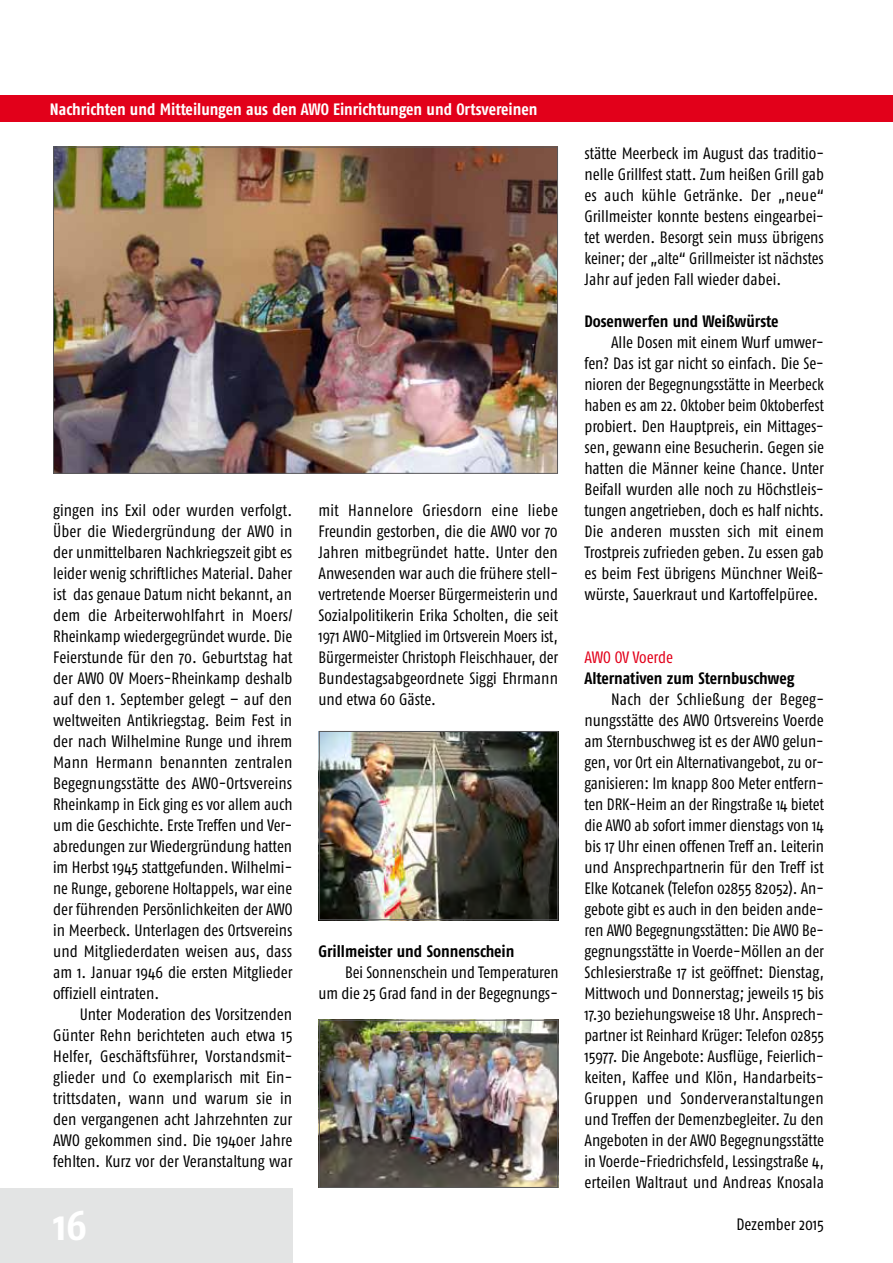
<style>
.page{position:relative;width:893px;height:1263px;background:#fff}
.page>*{position:absolute;margin:0;border:0;box-sizing:border-box;transform-origin:0 0}
.t1{font:700 42px "Fago Co";color:#fff}
.t2{font:16.5px/21px "Fago Co";color:#000;text-align:justify}
.t3{font:700 16.5px "Fago Co";color:#000}
.t4{font:700 16.5px "Fago Co";letter-spacing:-.005em;color:#fff}
.t5{font:16.5px "Fago Co";color:#e2001a}
</style>
<div class="page">
<div style="left:0;top:1188px;width:292px;height:75px;background:#e3e4e4"></div>
<div style="left:0;top:96px;width:893px;height:26px;background:#e2001a"></div>
<img style="left:321px;top:733px;width:235px;height:185px">
<div style="left:319px;top:731px;width:239px;height:189px;border:1px solid #58585a"></div>
<img style="left:321px;top:1022px;width:235px;height:164px">
<div style="left:319px;top:1020px;width:239px;height:168px;border:1px solid #58585a"></div>
<img style="left:55px;top:149px;width:501px;height:323px">
<div style="left:53px;top:147px;width:505px;height:327px;border:1px solid #58585a"></div>
<p class="t4" style="left:50px;top:99px;width:489px">Nachrichten und Mitteilungen aus den AWO Einrichtungen und Ortsvereinen</p>
<p class="t2" style="left:53px;top:499px;width:241px">gingen ins Exil oder wurden verfolgt.<br>Über die Wiedergründung der AWO in der unmittelbaren Nachkriegszeit gibt es leider wenig schriftliches Material. Daher ist das genaue Datum nicht bekannt, an dem die Arbeiterwohlfahrt in Moers/ Rheinkamp wiedergegründet wurde. Die Feierstunde für den 70. Geburtstag hat der AWO OV Moers-Rheinkamp deshalb auf den 1. September gelegt – auf den weltweiten Antikriegstag. Beim Fest in der nach Wilhelmine Runge und ihrem Mann Hermann benannten zentralen Begegnungsstätte des AWO-Ortsvereins Rheinkamp in Eick ging es vor allem auch um die Geschichte. Erste Treffen und Ver&shy;abredungen zur Wiedergründung hatten im Herbst 1945 stattgefunden. Wilhelmi&shy;ne Runge, geborene Holtappels, war eine der führenden Persönlichkeiten der AWO in Meerbeck. Unterlagen des Ortsvereins und Mitgliederdaten weisen aus, dass am 1. Januar 1946 die ersten Mitglieder offiziell eintraten.</p>
<p class="t2" style="left:53px;top:1003px;width:241px;text-indent:27px">Unter Moderation des Vorsitzenden Günter Rehn berichteten auch etwa 15<br>Helfer, Geschäftsführer, Vorstandsmit&shy;glieder und Co exemplarisch mit Ein&shy;trittsdaten, wann und warum sie in den vergangenen acht Jahrzehnten zur AWO gekommen sind. Die 1940er Jahre fehlten. Kurz vor der Veranstaltung war</p>
<p class="t2" style="left:318px;top:499px;width:241px">mit Hannelore Griesdorn eine liebe Freundin gestorben, die die AWO vor 70<br>Jahren mitbegründet hatte. Unter den Anwesenden war auch die frühere stell&shy;vertretende Moerser Bürgermeisterin und Sozialpolitikerin Erika Scholten, die seit 1971 AWO-Mitglied im Ortsverein Moers ist, Bürgermeister Christoph Fleischhauer, der Bundestagsabgeordnete Siggi Ehrmann und etwa 60 Gäste.</p>
<p class="t3" style="left:318px;top:941px;width:198px">Grillmeister und Sonnenschein</p>
<p class="t2" style="left:318px;top:961px;width:242px;text-align:right">Bei Sonnenschein und Temperaturen<br>um die 25 Grad fand in der Begegnungs-</p>
<p class="t2" style="left:584px;top:142px;width:241px">stätte Meerbeck im August das traditio&shy;nelle Grillfest statt. Zum heißen Grill gab es auch kühle Getränke. Der „neue“ Grillmeister konnte bestens eingearbei&shy;tet werden. Besorgt sein muss übrigens keiner; der „alte“ Grillmeister ist nächstes Jahr auf jeden Fall wieder dabei.</p>
<p class="t3" style="left:584px;top:311px;width:196px">Dosenwerfen und Weißwürste</p>
<p class="t2" style="left:584px;top:331px;width:241px;text-indent:27px">Alle Dosen mit einem Wurf umwer&shy;fen? Das ist gar nicht so einfach. Die Se&shy;nioren der Begegnungsstätte in Meerbeck haben es am 22. Oktober beim Oktoberfest probiert. Den Hauptpreis, ein Mittages&shy;sen, gewann eine Besucherin. Gegen sie hatten die Männer keine Chance. Unter Beifall wurden alle noch zu Höchstleis&shy;tungen angetrieben, doch es half nichts.<br>Die anderen mussten sich mit einem Trostpreis zufrieden geben. Zu essen gab es beim Fest übrigens Münchner Weiß&shy;würste, Sauerkraut und Kartoffelpüree.</p>
<p class="t5" style="left:584px;top:648px;width:90px">AWO OV Voerde</p>
<p class="t3" style="left:584px;top:668px;width:212px">Alternativen zum Sternbuschweg</p>
<p class="t2" style="left:584px;top:688px;width:241px;text-indent:27px">Nach der Schließung der Begeg&shy;nungsstätte des AWO Ortsvereins Voerde am Sternbuschweg ist es der AWO gelun&shy;gen, vor Ort ein Alternativangebot, zu or&shy;ganisieren: Im knapp 800 Meter entfern&shy;ten DRK-Heim an der Ringstraße 14 bietet die AWO ab sofort immer dienstags von 14 bis 17 Uhr einen offenen Treff an. Leiterin und Ansprechpartnerin für den Treff ist Elke Kotcanek (Telefon 02855 82052). An&shy;gebote gibt es auch in den beiden ande&shy;ren AWO Begegnungsstätten: Die AWO Be&shy;gegnungsstätte in Voerde-Möllen an der Schlesierstraße 17 ist geöffnet: Dienstag, Mittwoch und Donnerstag; jeweils 15 bis 17.30 beziehungsweise 18 Uhr. Ansprech&shy;partner ist Reinhard Krüger: Telefon 02855<br>15977. Die Angebote: Ausflüge, Feierlich&shy;keiten, Kaffee und Klön, Handarbeits-Gruppen und Sonderveranstaltungen und Treffen der Demenzbegleiter. Zu den Angeboten in der AWO Begegnungsstätte in Voerde-Friedrichsfeld, Lessingstraße 4, erteilen Waltraut und Andreas Knosala</p>
<h1 class="t1" style="left:53px;top:1201px;width:35px">16</h1>
<p class="t2" style="left:736px;top:1213px;width:89px">Dezember 2015</p>
</div>
